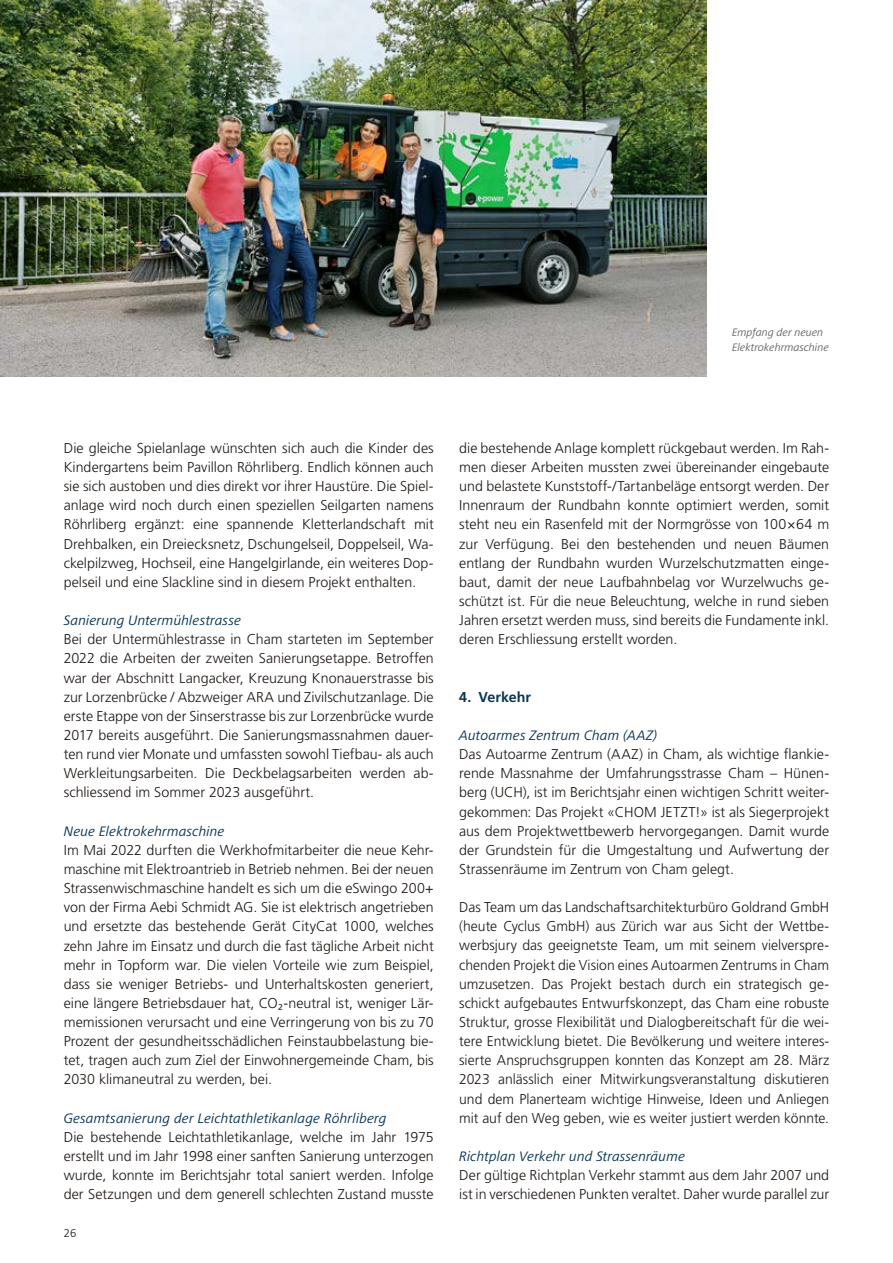
<style>
.page{position:relative;width:893px;height:1263px;background:#fff}
.page>*{position:absolute;margin:0;border:0;box-sizing:border-box;transform-origin:0 0}
.t1{font:300 14.25px/19.2px "Frutiger LT Std";color:#1e1814;text-align:justify}
.t2{font:italic 14.25px "Frutiger Next Pro";letter-spacing:.01em;color:#0a3654}
.t3{font:700 14.25px "Frutiger LT Std";letter-spacing:.005em;color:#0a3654}
.t4{font:italic 11.25px/14.4px "Frutiger Next Pro";letter-spacing:-.005em;color:#6a6765}
.t5{font:300 11.25px "Frutiger LT Std";color:#1e1814}
</style>
<div class="page">
<img style="left:0;top:0;width:707px;height:376px">
<p class="t4" style="left:732px;top:325px;width:98px">Empfang der neuen<br>Elektrokehrmaschine</p>
<p class="t1" style="left:64px;top:439px;width:371px">Die gleiche Spielanlage wünschten sich auch die Kinder des Kindergartens beim Pavillon Röhrliberg. Endlich können auch sie sich austoben und dies direkt vor ihrer Haustüre. Die Spiel&shy;anlage wird noch durch einen speziellen Seilgarten namens Röhrliberg ergänzt: eine spannende Kletterlandschaft mit Drehbalken, ein Dreiecksnetz, Dschungelseil, Doppelseil, Wa&shy;ckelpilzweg, Hochseil, eine Hangelgirlande, ein weiteres Dop&shy;pelseil und eine Slackline sind in diesem Projekt enthalten.</p>
<p class="t2" style="left:64px;top:612px;width:179px">Sanierung Untermühlestrasse</p>
<p class="t1" style="left:64px;top:630px;width:371px">Bei der Untermühlestrasse in Cham starteten im September 2022 die Arbeiten der zweiten Sanierungsetappe. Betroffen war der Abschnitt Langacker, Kreuzung Knonauerstrasse bis zur Lorzenbrücke / Abzweiger ARA und Zivilschutzanlage. Die erste Etappe von der Sinserstrasse bis zur Lorzenbrücke wurde 2017 bereits ausgeführt. Die Sanierungsmassnahmen dauer&shy;ten rund vier Monate und umfassten sowohl Tiefbau- als auch Werkleitungsarbeiten. Die Deckbelagsarbeiten werden ab&shy;schliessend im Sommer 2023 ausgeführt.</p>
<p class="t2" style="left:64px;top:823px;width:162px">Neue Elektrokehrmaschine</p>
<p class="t1" style="left:64px;top:840px;width:371px">Im Mai 2022 durften die Werkhofmitarbeiter die neue Kehr&shy;maschine mit Elektroantrieb in Betrieb nehmen. Bei der neuen Strassenwischmaschine handelt es sich um die eSwingo 200+ von der Firma Aebi Schmidt AG. Sie ist elektrisch angetrieben und ersetzte das bestehende Gerät CityCat 1000, welches zehn Jahre im Einsatz und durch die fast tägliche Arbeit nicht mehr in Topform war. Die vielen Vorteile wie zum Beispiel, dass sie weniger Betriebs- und Unterhaltskosten generiert, eine längere Betriebsdauer hat, CO<sub>2</sub>-neutral ist, weniger Lär&shy;memissionen verursacht und eine Verringerung von bis zu 70<br>Prozent der gesundheitsschädlichen Feinstaubbelastung bie&shy;tet, tragen auch zum Ziel der Einwohnergemeinde Cham, bis 2030 klimaneutral zu werden, bei.</p>
<p class="t2" style="left:64px;top:1110px;width:324px">Gesamtsanierung der Leichtathletikanlage Röhrliberg</p>
<p class="t1" style="left:64px;top:1127px;width:371px">Die bestehende Leichtathletikanlage, welche im Jahr 1975 erstellt und im Jahr 1998 einer sanften Sanierung unterzogen wurde, konnte im Berichtsjahr total saniert werden. Infolge der Setzungen und dem generell schlechten Zustand musste</p>
<p class="t5" style="left:64px;top:1227px;width:14px">26</p>
<p class="t1" style="left:459px;top:439px;width:371px">die bestehende Anlage komplett rückgebaut werden. Im Rah&shy;men dieser Arbeiten mussten zwei übereinander eingebaute und belastete Kunststoff-/Tartanbeläge entsorgt werden. Der Innenraum der Rundbahn konnte optimiert werden, somit steht neu ein Rasenfeld mit der Normgrösse von 100×64 m zur Verfügung. Bei den bestehenden und neuen Bäumen entlang der Rundbahn wurden Wurzelschutzmatten einge&shy;baut, damit der neue Laufbahnbelag vor Wurzelwuchs ge&shy;schützt ist. Für die neue Beleuchtung, welche in rund sieben Jahren ersetzt werden muss, sind bereits die Fundamente inkl. deren Erschliessung erstellt worden.</p>
<p class="t3" style="left:459px;top:688px;width:73px">4. Verkehr</p>
<p class="t2" style="left:459px;top:727px;width:199px">Autoarmes Zentrum Cham (AAZ)</p>
<p class="t1" style="left:459px;top:745px;width:371px">Das Autoarme Zentrum (AAZ) in Cham, als wichtige flankie&shy;rende Massnahme der Umfahrungsstrasse Cham – Hünen&shy;berg (UCH), ist im Berichtsjahr einen wichtigen Schritt weiter&shy;gekommen: Das Projekt «CHOM JETZT!» ist als Siegerprojekt aus dem Projektwettbewerb hervorgegangen. Damit wurde der Grundstein für die Umgestaltung und Aufwertung der Strassenräume im Zentrum von Cham gelegt.</p>
<p class="t1" style="left:459px;top:898px;width:371px">Das Team um das Landschaftsarchitekturbüro Goldrand GmbH (heute Cyclus GmbH) aus Zürich war aus Sicht der Wettbe&shy;werbsjury das geeignetste Team, um mit seinem vielverspre&shy;chenden Projekt die Vision eines Autoarmen Zentrums in Cham umzusetzen. Das Projekt bestach durch ein strategisch ge&shy;schickt aufgebautes Entwurfskonzept, das Cham eine robuste Struktur, grosse Flexibilität und Dialogbereitschaft für die wei&shy;tere Entwicklung bietet. Die Bevölkerung und weitere interes&shy;sierte Anspruchsgruppen konnten das Konzept am 28. März 2023 anlässlich einer Mitwirkungsveranstaltung diskutieren und dem Planerteam wichtige Hinweise, Ideen und Anliegen mit auf den Weg geben, wie es weiter justiert werden könnte.</p>
<p class="t2" style="left:459px;top:1148px;width:227px">Richtplan Verkehr und Strassenräume</p>
<p class="t1" style="left:459px;top:1166px;width:371px">Der gültige Richtplan Verkehr stammt aus dem Jahr 2007 und ist in verschiedenen Punkten veraltet. Daher wurde parallel zur</p>
</div>
